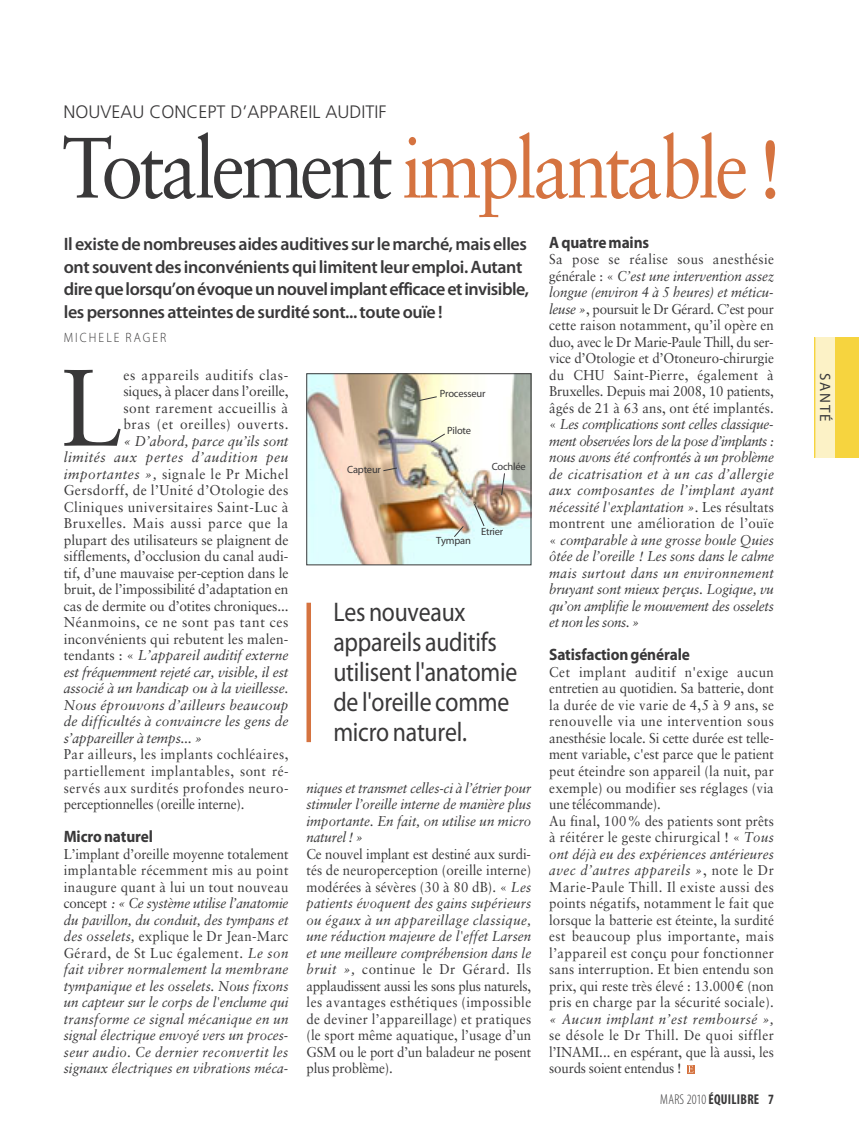
<style>
.page{position:relative;width:859px;height:1136px;background:#fff}
.page>*{position:absolute;margin:0;border:0;box-sizing:border-box;transform-origin:0 0}
.t1{font:108.75px "Sabon";color:#393839;scale:.93 1}
.t2{font:85.5px "Sabon";letter-spacing:-.05em;color:#d57340;scale:.88 1}
.t3{font:27px/30px "Myriad Pro";letter-spacing:-.01em;color:#393839;scale:.88 1}
.t4{font:600 18px/22.5px "Myriad Pro";letter-spacing:-.02em;color:#393839}
.t5{font:300 18px "Frutiger";color:#393839}
.t6{font:700 16.5px "Myriad Pro";letter-spacing:-.01em;color:#393839;scale:.93 1}
.t7{font:15px "Myriad Pro";letter-spacing:.12em;color:#38383a}
.t8{font:14.25px/16.5px "Sabon";letter-spacing:.015em;color:#393839;text-align:justify;scale:.93 1}
.t9{font:italic 14.25px/16.5px "Sabon";color:#393839;text-align:justify;scale:.93 1}
.t10{font:14.25px/16.5px "Sabon";letter-spacing:.015em;color:#393839;text-align:justify;scale:.96 1}
.t11{font:italic 14.25px "Sabon";letter-spacing:.04em;color:#393839;scale:.93 1}
.t12{font:700 condensed 14.25px "Myriad Pro";letter-spacing:.02em;color:#393839;scale:.95 1}
.t13{font:300 13.5px "Myriad Pro";letter-spacing:.17em;color:#393839;scale:.9 1}
.t14{font:10.5px "Myriad Pro";letter-spacing:-.02em;color:#393839}
.s1{color:#393839}
.s2{font-style:italic}
.s3{font-style:normal}
.s4{font-family:"Euro Mono"}
.s5{font-weight:300}
</style>
<div class="page">
<div style="left:687px;top:1064px;width:8px;height:8px;background:#d57340"></div>
<svg style="left:688px;top:1065px;width:5px;height:7px"></svg>
<div style="left:815px;top:337px;width:44px;height:120px;background:#f6d43f"></div>
<div style="left:815px;top:337px;width:19px;height:120px;background:#fcf2c6"></div>
<hr style="left:814px;top:337px;width:1px;height:120px;background:#f6d43f">
<img style="left:308px;top:375px;width:221px;height:188px">
<div style="left:306px;top:373px;width:225px;height:192px;border:1px solid #393839"></div>
<div style="left:306px;top:602px;width:5px;height:140px;background:#d57340"></div>
<svg style="left:419px;top:396px;width:19px;height:5px"></svg>
<svg style="left:453px;top:525px;width:11px;height:12px"></svg>
<svg style="left:382px;top:467px;width:16px;height:4px"></svg>
<svg style="left:430px;top:433px;width:16px;height:10px"></svg>
<svg style="left:501px;top:472px;width:4px;height:24px"></svg>
<svg style="left:473px;top:503px;width:12px;height:24px"></svg>
<p class="t5" style="left:63px;top:105px;width:324px">NOUVEAU CONCEPT D’APPAREIL AUDITIF</p>
<h2 class="t2" style="left:62px;top:132px;width:820px"><span class="s1">Totalement</span> implantable !</h2>
<p class="t4" style="left:64px;top:234px;width:467px">Il existe de nombreuses aides auditives sur le marché, mais elles ont souvent des inconvénients qui limitent leur emploi. Autant dire que lorsqu’on évoque un nouvel implant efficace et invisible, les personnes atteintes de surdité sont... toute ouïe !</p>
<p class="t13" style="left:64px;top:329px;width:116px">MICHELE RAGER</p>
<h1 class="t1" style="left:61px;top:362px;width:68px">L</h1>
<p class="t10" style="left:123px;top:368px;width:173px">es appareils auditifs clas&shy;siques, à placer dans l’oreille, sont rarement accueillis à bras (et oreilles) ouverts.</p>
<p class="t10" style="left:64px;top:434px;width:236px;text-indent:60px"><span class="s2">« D’abord, parce qu’ils sont limités aux pertes d’audition peu importantes »,</span> signale le Pr Michel Gersdorff, de l’Unité d’Otologie des Cliniques universitaires Saint-Luc à Bruxelles. Mais aussi parce que la plupart des utilisateurs se plaignent de sifflements, d’occlusion du canal audi&shy;tif, d’une mauvaise per-ception dans le bruit, de l’impossibilité d’adaptation en cas de dermite ou d’otites chroniques...<br>Néanmoins, ce ne sont pas tant ces inconvénients qui rebutent les malen&shy;tendants : « <span class="s2">L’appareil auditif externe est fréquemment rejeté car, visible, il est associé à un handicap ou à la vieillesse.<br>Nous éprouvons d’ailleurs beaucoup de difficultés à convaincre les gens de s’appareiller à temps... »</span></p>
<p class="t8" style="left:64px;top:747px;width:243px">Par ailleurs, les implants cochléaires, partiellement implantables, sont ré&shy;servés aux surdités profondes neuro&shy;perceptionnelles (oreille interne).</p>
<p class="t6" style="left:64px;top:830px;width:97px">Micro naturel</p>
<p class="t9" style="left:64px;top:846px;width:243px"><span class="s3">L’implant d’oreille moyenne totalement implantable récemment mis au point inaugure quant à lui un tout nouveau concept</span> : « Ce système utilise l’anatomie du pavillon, du conduit, des tympans et des osselets, <span class="s3">explique le Dr Jean-Marc Gérard, de St Luc également.</span> Le son fait vibrer normalement la membrane tympanique et les osselets. Nous fixons un capteur sur le corps de l'enclume qui transforme ce signal mécanique en un signal électrique envoyé vers un proces&shy;seur audio. Ce dernier reconvertit les signaux électriques en vibrations méca-</p>
<p class="t14" style="left:347px;top:463px;width:35px">Capteur</p>
<p class="t14" style="left:440px;top:387px;width:47px">Processeur</p>
<p class="t14" style="left:447px;top:424px;width:25px">Pilote</p>
<p class="t14" style="left:492px;top:459px;width:36px">Cochlée</p>
<p class="t14" style="left:436px;top:534px;width:36px">Tympan</p>
<p class="t14" style="left:481px;top:525px;width:24px">Etrier</p>
<h3 class="t3" style="left:333px;top:596px;width:210px">Les nouveaux appareils auditifs utilisent l'anatomie de l'oreille comme micro naturel.</h3>
<p class="t9" style="left:306px;top:780px;width:243px">niques et transmet celles-ci à l’étrier pour stimuler l’oreille interne de manière plus importante. En fait, on utilise un micro naturel ! »</p>
<p class="t8" style="left:306px;top:846px;width:243px">Ce nouvel implant est destiné aux surdi&shy;tés de neuroperception (oreille interne) modérées à sévères (30 à 80 dB). « <span class="s2">Les patients évoquent des gains supérieurs ou égaux à un appareillage classique, une réduction majeure de l'effet Larsen et une meilleure compréhension dans le bruit »,</span> continue le Dr Gérard. Ils applaudissent aussi les sons plus naturels, les avantages esthétiques (impossible de deviner l’appareillage) et pratiques (le sport même aquatique, l’usage d’un GSM ou le port d’un baladeur ne posent plus problème).</p>
<p class="t6" style="left:549px;top:236px;width:109px">A quatre mains</p>
<p class="t9" style="left:549px;top:252px;width:243px"><span class="s3">Sa pose se réalise sous anesthésie générale : «</span> C’est une intervention assez longue (environ 4 à 5 heures) et méticu&shy;leuse »<span class="s3">, poursuit le Dr Gérard. C’est pour cette raison notamment, qu’il opère en duo, avec le Dr Marie-Paule Thill, du ser&shy;vice d’Otologie et d’Otoneuro-chirurgie du CHU Saint-Pierre, également à Bruxelles. Depuis mai 2008, 10 patients, âgés de 21 à 63 ans, ont été implantés. «</span> Les complications sont celles classique&shy;ment observées lors de la pose d’implants : nous avons été confrontés à un problème de cicatrisation et à un cas d’allergie aux composantes de l’implant ayant nécessité l'explantation ». <span class="s3">Les résultats montrent une amélioration de l’ouïe «</span> comparable à une grosse boule Quies ôtée de l’oreille ! Les sons dans le calme mais surtout dans un environnement bruyant sont mieux perçus. Logique, vu qu’on amplifie le mouvement des osselets et non les sons. »</p>
<p class="t6" style="left:549px;top:648px;width:153px">Satisfaction générale</p>
<p class="t8" style="left:549px;top:665px;width:243px;text-align:left">Cet implant auditif n'exige aucun entretien au quotidien. Sa batterie, dont la durée de vie varie de 4,5 à 9 ans, se renouvelle via une intervention sous anesthésie locale. Si cette durée est telle&shy;ment variable, c'est parce que le patient peut éteindre son appareil (la nuit, par exemple) ou modifier ses réglages (via une télécommande).<br>Au final, 100% des patients sont prêts à réitérer le geste chirurgical ! « <span class="s2">Tous ont déjà eu des expériences antérieures avec d’autres appareils »</span>, note le Dr Marie-Paule Thill. Il existe aussi des points négatifs, notamment le fait que lorsque la batterie est éteinte, la surdité est beaucoup plus importante, mais l’appareil est conçu pour fonctionner sans interruption. Et bien entendu son prix, qui reste très élevé : 13.000<span class="s4">€</span> (non pris en charge par la sécurité sociale).</p>
<p class="t11" style="left:549px;top:1012px;width:243px">« Aucun implant n’est rem boursé »,</p>
<p class="t8" style="left:549px;top:1028px;width:243px">se désole le Dr Thill. De quoi siffler l’INAMI... en espérant, que là aussi, les sourds soient entendus !</p>
<p class="t12" style="left:660px;top:1090px;width:121px"><span class="s5">MARS 2010</span> ÉQUILIBRE 7</p>
<p class="t7" style="left:834px;top:373px;width:50px;rotate:90deg">SANTÉ</p>
</div>
